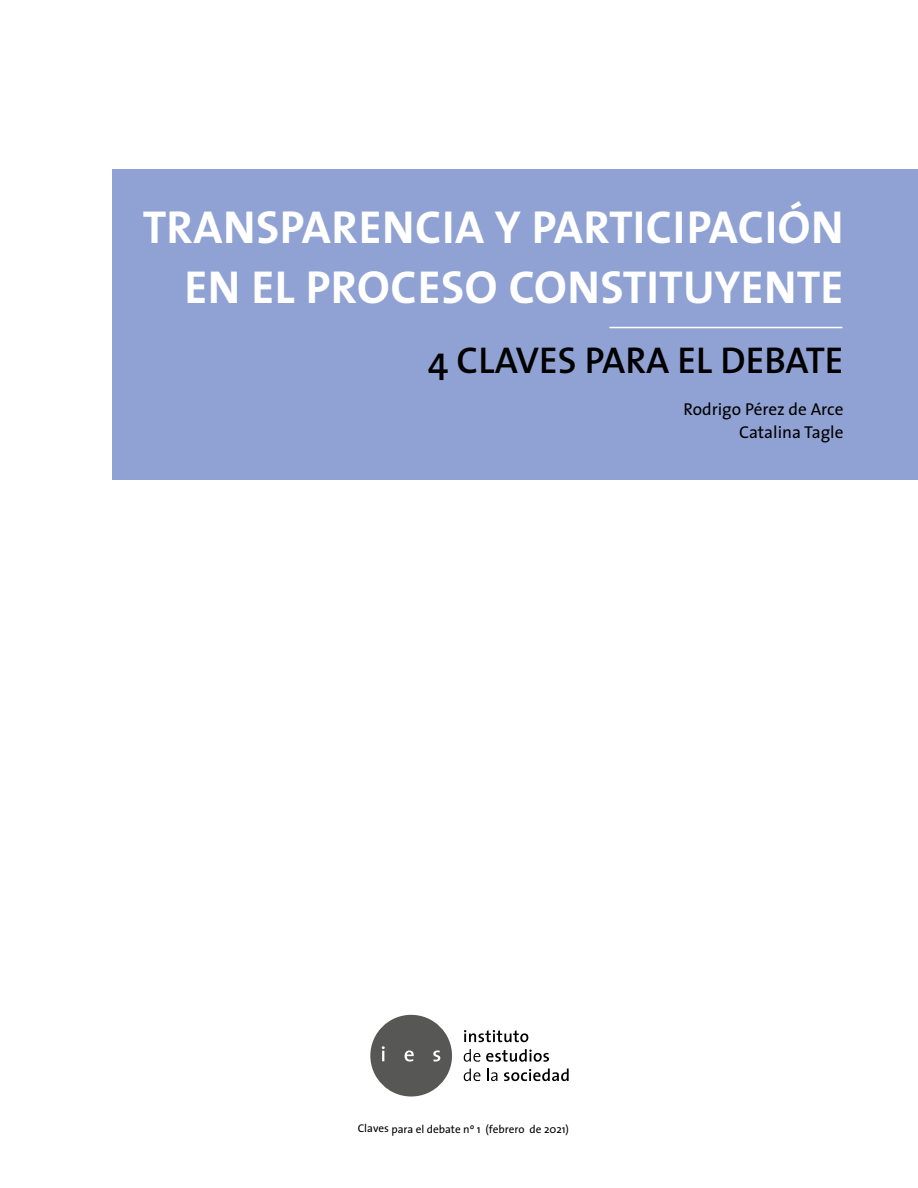
<style>
.page{position:relative;width:918px;height:1188px;background:#fff}
.page>*{position:absolute;margin:0;border:0;box-sizing:border-box;transform-origin:0 0}
.t1{font:700 46.5px/60px "The Sans";letter-spacing:.01em;color:#fff;text-align:right}
.t2{font:600 37.5px "The Sans";color:#000}
.t3{font:17.25px/22.5px "The Sans";color:#000;text-align:right}
.t4{font:11.25px "The Sans";letter-spacing:-.005em;color:#000}
</style>
<div class="page">
<div style="left:113px;top:169px;width:805px;height:310px;background:#90a2d3"></div>
<hr style="left:609px;top:327px;width:233px;height:1px;background:#fff">
<div style="left:370px;top:1015px;width:82px;height:82px;background:#575756;border-radius:50%"></div>
<svg style="left:382px;top:1046px;width:3px;height:15px"></svg>
<svg style="left:405px;top:1050px;width:9px;height:12px"></svg>
<svg style="left:433px;top:1050px;width:7px;height:12px"></svg>
<svg style="left:464px;top:1069px;width:16px;height:12px"></svg>
<svg style="left:487px;top:1069px;width:10px;height:12px"></svg>
<svg style="left:504px;top:1069px;width:65px;height:12px"></svg>
<svg style="left:464px;top:1049px;width:16px;height:13px"></svg>
<svg style="left:486px;top:1049px;width:63px;height:13px"></svg>
<svg style="left:464px;top:1030px;width:64px;height:12px"></svg>
<p class="t1" style="left:143px;top:196px;width:702px">TRANSPARENCIA Y PARTICIPACIÓN<br>EN EL PROCESO CONSTITUYENTE</p>
<p class="t2" style="left:428px;top:329px;width:417px">4 CLAVES PARA EL DEBATE</p>
<p class="t3" style="left:684px;top:398px;width:161px">Rodrigo Pérez de Arce<br>Catalina Tagle</p>
<p class="t4" style="left:358px;top:1120px;width:213px">Claves para el debate nº 1 (febrero de 2021)</p>
</div>
